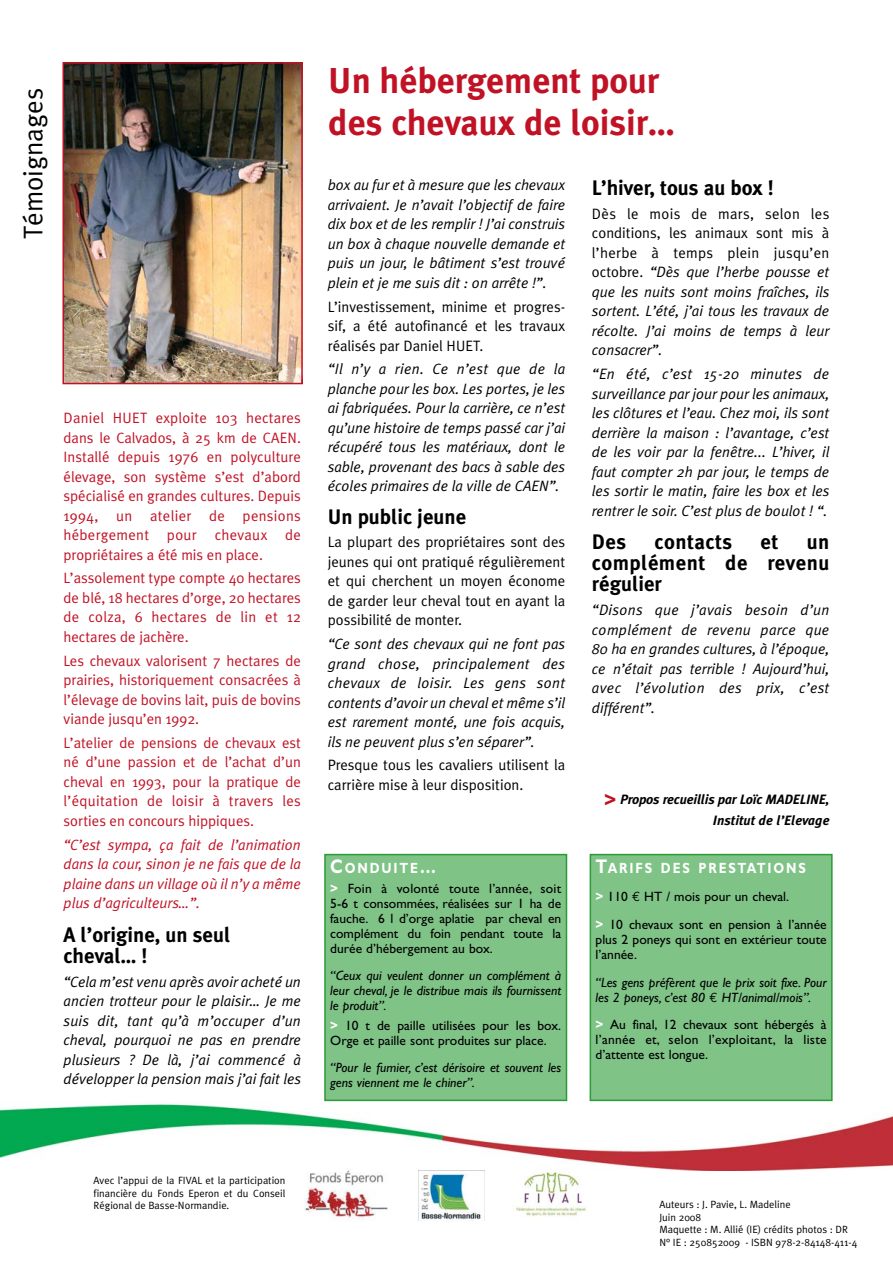
<style>
.page{position:relative;width:893px;height:1263px;background:#fff}
.page>*{position:absolute;margin:0;border:0;box-sizing:border-box;transform-origin:0 0}
.t1{font:700 36px/42px "Meta Plus";color:#c11225}
.t2{font:27px "Meta Plus Normal";color:#000}
.t3{font:700 21px/21px "Meta Plus";color:#000}
.t4{font:700 21px "Meta Plus";letter-spacing:.02em;color:#000}
.t5{font:italic 15px/19.5px "Meta Plus Normal";color:#000;text-align:justify}
.t6{font:15px/19.5px "Meta Plus Normal";color:#c11225;text-align:justify}
.t7{font:15px/19.5px "Meta Plus Normal";color:#000;text-align:justify}
.t8{font:italic 15px/19.5px "Meta Plus Normal";color:#c11225;text-align:justify}
.t9{font:700 14.85px "Gill Sans";letter-spacing:.145em;color:#fff;scale:.83 1}
.t10{font:13.5px/15px "Gill Sans";color:#000}
.t11{font:italic 13.5px/15px "Gill Sans";color:#000}
.t12{font:italic 700 13.5px/21px "Meta Plus";letter-spacing:-.01em;color:#000;text-align:right}
.t13{font:10.5px/12.6px "Meta Plus Normal";color:#000;text-align:justify}
.s1{font-size:19.8px}
.s2{font-weight:700;color:#fff}
.s3{font-style:normal}
.s4{font-family:"Arial Rounded MT Bold";font-weight:400;font-style:normal;font-size:21px;color:#c11225}
.s5{font-family:"Euro Mono"}
.s6{font-family:"Euro Mono";font-style:normal}
</style>
<div class="page">
<img style="left:0;top:1101px;width:892px;height:70px">
<img style="left:65px;top:65px;width:235px;height:316px">
<div style="left:62px;top:62px;width:241px;height:322px;border:2px solid #c11225"></div>
<div style="left:325px;top:855px;width:241px;height:245px;background:#7fc387"></div>
<div style="left:324px;top:854px;width:243px;height:247px;border:2px solid #299b38"></div>
<div style="left:590px;top:855px;width:241px;height:245px;background:#7fc387"></div>
<div style="left:589px;top:854px;width:243px;height:247px;border:2px solid #299b38"></div>
<img style="left:295px;top:1167px;width:97px;height:53px">
<div style="left:415px;top:1167px;width:74px;height:56px;background:#fff"></div>
<img style="left:418px;top:1170px;width:66px;height:50px">
<div style="left:511px;top:1165px;width:80px;height:59px;background:#fff"></div>
<img style="left:516px;top:1172px;width:70px;height:45px">
<h2 class="t2" style="left:23px;top:239px;width:153px;rotate:-90deg">Témoignages</h2>
<p class="t6" style="left:64px;top:409px;width:239px">Daniel HUET exploite 103 hectares dans le Calvados, à 25 km de CAEN.<br>Installé depuis 1976 en polyculture élevage, son système s’est d’abord spécialisé en grandes cultures. Depuis 1994, un atelier de pensions hébergement pour chevaux de propriétaires a été mis en place.</p>
<p class="t6" style="left:64px;top:570px;width:239px">L’assolement type compte 40 hectares de blé, 18 hectares d’orge, 20 hectares de colza, 6 hectares de lin et 12 hectares de jachère.</p>
<p class="t6" style="left:64px;top:652px;width:239px">Les chevaux valorisent 7 hectares de prairies, historiquement consacrées à l’élevage de bovins lait, puis de bovins viande jusqu’en 1992.</p>
<p class="t6" style="left:64px;top:734px;width:239px">L’atelier de pensions de chevaux est né d’une passion et de l’achat d’un cheval en 1993, pour la pratique de l’équitation de loisir à travers les sorties en concours hippiques.</p>
<p class="t8" style="left:64px;top:835px;width:239px">“C’est sympa, ça fait de l’animation dans la cour, sinon je ne fais que de la plaine dans un village où il n’y a même plus d’agriculteurs…”.</p>
<h3 class="t3" style="left:64px;top:925px;width:168px">A l’origine, un seul cheval… !</h3>
<p class="t5" style="left:64px;top:972px;width:239px">“Cela m’est venu après avoir acheté un ancien trotteur pour le plaisir… Je me suis dit, tant qu’à m’occuper d’un cheval, pourquoi ne pas en prendre plusieurs ? De là, j’ai commencé à développer la pension mais j’ai fait les</p>
<h1 class="t1" style="left:328px;top:62px;width:348px">Un hébergement pour des chevaux de loisir…</h1>
<p class="t5" style="left:328px;top:176px;width:239px">box au fur et à mesure que les chevaux arrivaient. Je n’avait l’objectif de faire dix box et de les remplir ! J’ai construis un box à chaque nouvelle demande et puis un jour, le bâtiment s’est trouvé plein et je me suis dit : on arrête !”.</p>
<p class="t7" style="left:328px;top:298px;width:239px">L’investissement, minime et progres&shy;sif, a été autofinancé et les travaux réalisés par Daniel HUET.</p>
<p class="t5" style="left:328px;top:360px;width:239px">“Il n’y a rien. Ce n’est que de la planche pour les box. Les portes, je les ai fabriquées. Pour la carrière, ce n’est qu’une histoire de temps passé car j’ai récupéré tous les matériaux, dont le sable, provenant des bacs à sable des écoles primaires de la ville de CAEN”.</p>
<h3 class="t3" style="left:328px;top:507px;width:140px">Un public jeune</h3>
<p class="t7" style="left:328px;top:534px;width:239px">La plupart des propriétaires sont des jeunes qui ont pratiqué régulièrement et qui cherchent un moyen économe de garder leur cheval tout en ayant la possibilité de monter.</p>
<p class="t5" style="left:328px;top:635px;width:239px">“Ce sont des chevaux qui ne font pas grand chose, principalement des chevaux de loisir. Les gens sont contents d’avoir un cheval et même s’il est rarement monté, une fois acquis, ils ne peuvent plus s’en séparer”.</p>
<p class="t7" style="left:328px;top:757px;width:239px">Presque tous les cavaliers utilisent la carrière mise à leur disposition.</p>
<p class="t9" style="left:330px;top:863px;width:129px"><span class="s1">C</span>ONDUITE<span class="s1">…</span></p>
<p class="t10" style="left:330px;top:882px;width:232px;text-align:justify"><span class="s2">&gt;</span> Foin à volonté toute l’année, soit 5-6 t consommées, réalisées sur 1 ha de fauche. 6 l d’orge aplatie par cheval en complément du foin pendant toute la durée d’hébergement au box.</p>
<p class="t11" style="left:330px;top:970px;width:232px;text-align:justify">“Ceux qui veulent donner un complément à leur cheval, je le distribue mais ils fournissent le produit”.</p>
<p class="t10" style="left:330px;top:1019px;width:232px"><span class="s2">&gt;</span> 10 t de paille utilisées pour les box.<br>Orge et paille sont produites sur place.</p>
<p class="t11" style="left:330px;top:1062px;width:232px">“Pour le fumier, c’est dérisoire et souvent les gens viennent me le chiner”.</p>
<h3 class="t3" style="left:592px;top:179px;width:183px">L’hiver, tous au box !</h3>
<p class="t5" style="left:592px;top:205px;width:239px"><span class="s3">Dès le mois de mars, selon les conditions, les animaux sont mis à l’herbe à temps plein jusqu’en octobre.</span> “Dès que l’herbe pousse et que les nuits sont moins fraîches, ils sortent. L’été, j’ai tous les travaux de récolte. J’ai moins de temps à leur consacrer”.</p>
<p class="t5" style="left:592px;top:365px;width:239px">“En été, c’est 15-20 minutes de surveillance par jour pour les animaux, les clôtures et l’eau. Chez moi, ils sont derrière la maison : l’avantage, c’est de les voir par la fenêtre... L’hiver, il faut compter 2h par jour, le temps de les sortir le matin, faire les box et les rentrer le soir. C’est plus de boulot ! “.</p>
<h3 class="t3" style="left:592px;top:533px;width:36px">Des</h3>
<h3 class="t4" style="left:654px;top:533px;width:79px">contacts</h3>
<h3 class="t3" style="left:760px;top:533px;width:19px">et</h3>
<h3 class="t3" style="left:592px;top:533px;width:239px;text-align:justify;text-indent:215px">un complément de revenu régulier</h3>
<p class="t5" style="left:592px;top:601px;width:239px">“Disons que j’avais besoin d’un complément de revenu parce que 80 ha en grandes cultures, à l’époque, ce n’était pas terrible ! Aujourd’hui, avec l’évolution des prix, c’est différent”.</p>
<p class="t12" style="left:604px;top:790px;width:227px"><span class="s4">&gt;</span> Propos recueillis par Loïc MADELINE,<br>Institut de l’Elevage</p>
<p class="t9" style="left:595px;top:863px;width:255px"><span class="s1">T</span>ARIFS DES PRESTATIONS</p>
<p class="t10" style="left:595px;top:884px;width:232px;line-height:27.8px"><span class="s2">&gt;</span> 110 <span class="s5">€</span> HT / mois pour un cheval.<br><span class="s2">&gt;</span> 10 chevaux sont en pension à l’année</p>
<p class="t10" style="left:595px;top:933px;width:232px">plus 2 poneys qui sont en extérieur toute l’année.</p>
<p class="t11" style="left:595px;top:976px;width:232px">“Les gens préfèrent que le prix soit fixe. Pour les 2 poneys, c’est 80 <span class="s6">€</span> HT/animal/mois”.</p>
<p class="t10" style="left:595px;top:1019px;width:232px;text-align:justify"><span class="s2">&gt;</span> Au final, 12 chevaux sont hébergés à l’année et, selon l’exploitant, la liste d’attente est longue.</p>
<p class="t13" style="left:94px;top:1175px;width:193px">Avec l’appui de la FIVAL et la participation financière du Fonds Eperon et du Conseil Régional de Basse-Normandie.</p>
<p class="t13" style="left:659px;top:1199px;width:199px;text-align:left">Auteurs : J. Pavie, L. Madeline<br>Juin 2008<br>Maquette : M. Allié (IE) crédits photos : DR<br>N° IE : 250852009 - ISBN 978-2-84148-411-4</p>
</div>
